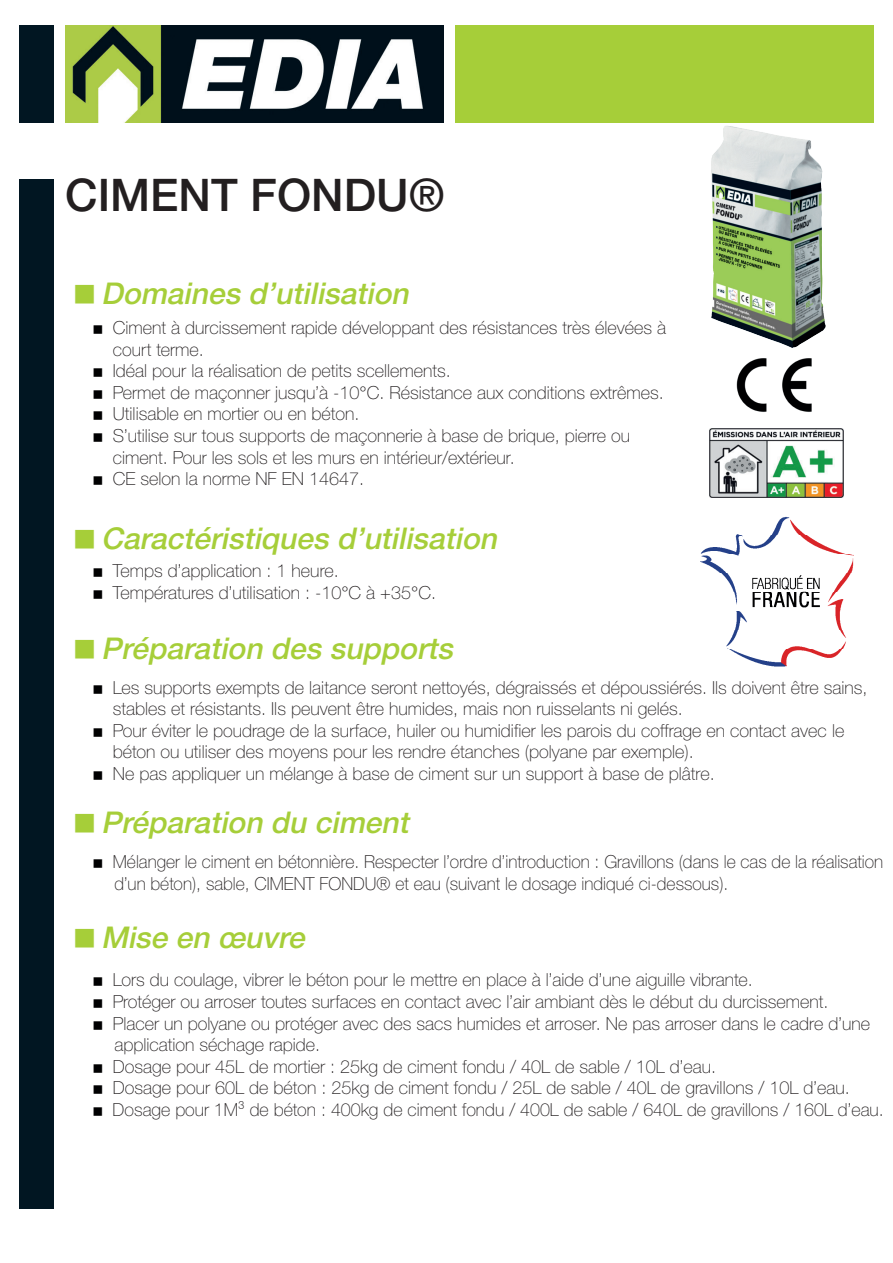
<style>
.page{position:relative;width:893px;height:1263px;background:#fff}
.page>*{position:absolute;margin:0;border:0;box-sizing:border-box;transform-origin:0 0}
.t1{font:500 45px "Helvetica Neue";color:#231f20}
.t2{font:italic 500 30px "Helvetica Neue";color:#a6ce39}
.t3{font:100 18px "Helvetica Neue";color:#231f20}
.s1{font-style:inherit}
</style>
<div class="page">
<img style="left:65px;top:25px;width:379px;height:98px">
<div style="left:20px;top:25px;width:34px;height:98px;background:#011622"></div>
<div style="left:455px;top:25px;width:418px;height:98px;background:#a6ce39"></div>
<div style="left:20px;top:180px;width:34px;height:1029px;background:#011622"></div>
<img style="left:700px;top:517px;width:153px;height:150px">
<img style="left:711px;top:126px;width:115px;height:222px">
<img style="left:736px;top:358px;width:76px;height:54px">
<img style="left:710px;top:428px;width:133px;height:70px">
<p class="t1" style="left:65px;top:159px;width:381px">CIMENT FONDU<span class="s1">®</span></p>
<p class="t2" style="left:101px;top:269px;width:318px">Domainesd’utilisation</p>
<p class="t3" style="left:113px;top:314px;width:555px">Ciment à durcissement rapide développant des résistances très élevées à</p>
<p class="t3" style="left:113px;top:336px;width:92px">court terme.</p>
<p class="t3" style="left:113px;top:357px;width:340px">Idéal pour la réalisation de petits scellements.</p>
<p class="t3" style="left:113px;top:379px;width:552px">Permet de maçonner jusqu’à -10°C. Résistance aux conditions extrêmes.</p>
<p class="t3" style="left:113px;top:400px;width:248px">Utilisable en mortier ou en béton.</p>
<p class="t3" style="left:113px;top:422px;width:519px">S’utilise sur tous supports de maçonnerie à base de brique, pierre ou</p>
<p class="t3" style="left:113px;top:444px;width:404px">ciment. Pour les sols et les murs en intérieur/extérieur.</p>
<p class="t3" style="left:113px;top:465px;width:253px">CE selon la norme NF EN 14647.</p>
<p class="t2" style="left:101px;top:515px;width:406px">Caractéristiquesd’utilisation</p>
<p class="t3" style="left:113px;top:557px;width:227px">Temps d’application : 1 heure.</p>
<p class="t3" style="left:113px;top:579px;width:325px">Températures d’utilisation : -10°C à +35°C.</p>
<p class="t2" style="left:101px;top:624px;width:362px">Préparation dessupports</p>
<p class="t3" style="left:113px;top:673px;width:756px">Les supports exempts de laitance seront nettoyés, dégraissés et dépoussiérés. Ils doivent être sains,</p>
<p class="t3" style="left:113px;top:695px;width:571px">stables et résistants. Ils peuvent être humides, mais non ruisselants ni gelés.</p>
<p class="t3" style="left:113px;top:717px;width:733px">Pour éviter le poudrage de la surface, huiler ou humidifier les parois du coffrage en contact avec le</p>
<p class="t3" style="left:113px;top:738px;width:582px">béton ou utiliser des moyens pour les rendre étanches (polyane par exemple).</p>
<p class="t3" style="left:113px;top:760px;width:603px">Ne pas appliquer un mélange à base de ciment sur un support à base de plâtre.</p>
<p class="t2" style="left:101px;top:798px;width:318px">Préparation du ciment</p>
<p class="t3" style="left:113px;top:848px;width:772px">Mélanger le ciment en bétonnière. Respecter l’ordre d’introduction : Gravillons (dans le cas de la réalisation</p>
<p class="t3" style="left:114px;top:870px;width:615px">d’un béton), sable, CIMENT FONDU® et eau (suivant le dosage indiqué ci-dessous).</p>
<p class="t2" style="left:101px;top:913px;width:214px">Mise en œuvre</p>
<p class="t3" style="left:113px;top:966px;width:641px">Lors du coulage, vibrer le béton pour le mettre en place à l’aide d’une aiguille vibrante.</p>
<p class="t3" style="left:113px;top:988px;width:717px">Protéger ou arroser toutes surfaces en contact avec l’air ambiant dès le début du durcissement.</p>
<p class="t3" style="left:113px;top:1009px;width:759px">Placer un polyane ou protéger avec des sacs humides et arroser. Ne pas arroser dans le cadre d’une</p>
<p class="t3" style="left:114px;top:1031px;width:207px">application séchage rapide.</p>
<p class="t3" style="left:113px;top:1053px;width:605px">Dosage pour 45L de mortier : 25kg de ciment fondu / 40L de sable / 10L d’eau.</p>
<p class="t3" style="left:113px;top:1074px;width:738px">Dosage pour 60L de béton : 25kg de ciment fondu / 25L de sable / 40L de gravillons / 10L d’eau.</p>
<p class="t3" style="left:113px;top:1096px;width:773px">Dosage pour 1M³ de béton : 400kg de ciment fondu / 400L de sable / 640L de gravillons / 160L d’eau.</p>
</div>
